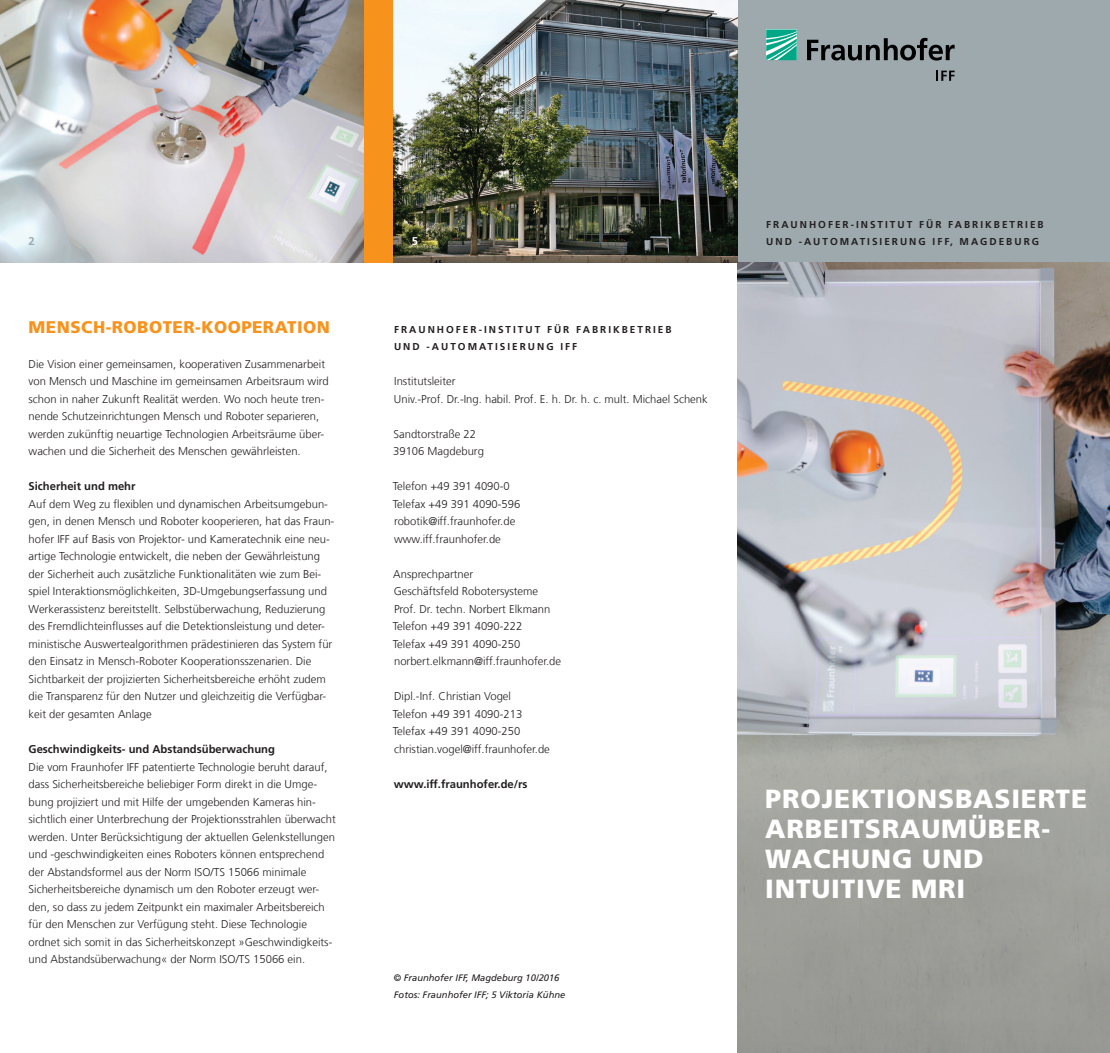
<style>
.page{position:relative;width:1110px;height:1053px;background:#fff}
.page>*{position:absolute;margin:0;border:0;box-sizing:border-box;transform-origin:0 0}
.t1{font:900 26.25px/30px "Frutiger LT Com";letter-spacing:.03em;color:#fff}
.t2{font:900 16.88px "Frutiger LT Com";letter-spacing:.03em;color:#f7931d}
.t3{font:300 11.25px/17.5px "Frutiger LT Com";color:#231f20}
.t4{font:700 11.25px "Frutiger LT Com";color:#231f20}
.t5{font:700 11.25px "Frutiger LT Com";color:#9da9ad}
.t6{font:700 11.25px "Frutiger LT Com";color:#fff}
.t7{font:700 10px/17.5px "Frutiger LT Com";letter-spacing:.2em;color:#231f20}
.t8{font:italic 9.38px/17.5px "Frutiger LT Com";color:#231f20}
</style>
<div class="page">
<img style="left:737px;top:262px;width:372px;height:790px">
<div style="left:0;top:0;width:737px;height:262px;background:#f7931d"></div>
<img style="left:0;top:0;width:363px;height:262px">
<img style="left:394px;top:0;width:344px;height:262px">
<div style="left:738px;top:0;width:371px;height:262px;background:#9da9ad"></div>
<svg style="left:766px;top:29px;width:30px;height:31px"></svg>
<svg style="left:807px;top:38px;width:147px;height:23px"></svg>
<svg style="left:936px;top:71px;width:18px;height:10px"></svg>
<p class="t5" style="left:28px;top:234px;width:8px">2</p>
<p class="t6" style="left:411px;top:234px;width:8px">5</p>
<h2 class="t2" style="left:29px;top:316px;width:303px">MENSCH-ROBOTER-KOOPERATION</h2>
<p class="t3" style="left:29px;top:355px;width:301px">Die Vision einer gemeinsamen, kooperativen Zusammenarbeit von Mensch und Maschine im gemeinsamen Arbeitsraum wird schon in naher Zukunft Realität werden. Wo noch heute tren&shy;nende Schutzeinrichtungen Mensch und Roboter separieren, werden zukünftig neuartige Technologien Arbeitsräume über&shy;wachen und die Sicherheit des Menschen gewährleisten.</p>
<p class="t4" style="left:29px;top:479px;width:108px">SICHERHEIT UND MEHR</p>
<p class="t3" style="left:29px;top:495px;width:307px">Auf dem Weg zu flexiblen und dynamischen Arbeitsumgebun&shy;gen, in denen Mensch und Roboter kooperieren, hat das Fraun&shy;hofer IFF auf Basis von Projektor- und Kameratechnik eine neu&shy;artige Technologie entwickelt, die neben der Gewährleistung der Sicherheit auch zusätzliche Funktionalitäten wie zum Bei&shy;spiel Interaktionsmöglichkeiten, 3D-Umgebungserfassung und Werkerassistenz bereitstellt. Selbstüberwachung, Reduzierung des Fremdlichteinflusses auf die Detektionsleistung und deter&shy;ministische Auswertealgorithmen prädestinieren das System für den Einsatz in Mensch-Roboter Kooperationsszenarien. Die Sichtbarkeit der projizierten Sicherheitsbereiche erhöht zudem die Transparenz für den Nutzer und gleichzeitig die Verfügbar&shy;keit der gesamten Anlage</p>
<p class="t4" style="left:29px;top:742px;width:248px">GESCHWINDIGKEITS- UND ABSTANDSÜBERWACHUNG</p>
<p class="t3" style="left:29px;top:757px;width:309px">Die vom Fraunhofer IFF patentierte Technologie beruht darauf, dass Sicherheitsbereiche beliebiger Form direkt in die Umge&shy;bung projiziert und mit Hilfe der umgebenden Kameras hin&shy;sichtlich einer Unterbrechung der Projektionsstrahlen überwacht werden. Unter Berücksichtigung der aktuellen Gelenkstellungen und -geschwindigkeiten eines Roboters können entsprechend der Abstandsformel aus der Norm ISO/TS 15066 minimale Sicherheitsbereiche dynamisch um den Roboter erzeugt wer&shy;den, so dass zu jedem Zeitpunkt ein maximaler Arbeitsbereich für den Menschen zur Verfügung steht. Diese Technologie ordnet sich somit in das Sicherheitskonzept »Geschwindigkeits&shy;und Abstandsüberwachung« der Norm ISO/TS 15066 ein.</p>
<p class="t7" style="left:394px;top:320px;width:279px">FRAUNHOF ER-INSTI TUT F ÜR FABRI KBETRI EB<br>UND -AUTOMATI SI ERUNG IFF</p>
<p class="t3" style="left:394px;top:372px;width:315px">Institutsleiter<br>Univ.-Prof. Dr.-Ing. habil. Prof. E. h. Dr. h. c. mult. Michael Schenk</p>
<p class="t3" style="left:393px;top:425px;width:92px">Sandtorstraße 22<br>39106 Magdeburg</p>
<p class="t3" style="left:393px;top:477px;width:129px">Telefon +49 391 4090-0<br>Telefax +49 391 4090-596 robotik@iff.fraunhofer.de www.iff.fraunhofer.de</p>
<p class="t3" style="left:393px;top:565px;width:170px">Ansprechpartner<br>Geschäftsfeld Robotersysteme<br>Prof. Dr. techn. Norbert Elkmann<br>Telefon +49 391 4090-222<br>Telefax +49 391 4090-250 norbert.elkmann@iff.fraunhofer.de</p>
<p class="t3" style="left:393px;top:687px;width:158px">Dipl.-Inf. Christian Vogel<br>Telefon +49 391 4090-213<br>Telefax +49 391 4090-250 christian.vogel@iff.fraunhofer.de</p>
<p class="t4" style="left:394px;top:777px;width:135px">WWW.IFF.FRAUNHOFER.DE/RS</p>
<p class="t8" style="left:393px;top:968px;width:173px">© Fraunhofer IFF, Magdeburg 10/2016<br>Fotos: Fraunhofer IFF; 5 Viktoria Kühne</p>
<p class="t7" style="left:766px;top:215px;width:279px">FRAUNHOF ER-INSTI TUT F ÜR FABRI KBETRI EB<br>UND -AUTOMATI SI ERUNG IFF, M AGDEBURG</p>
<h1 class="t1" style="left:765px;top:783px;width:323px">PROJEKTIONSBASIERTE<br>ARBEITSRAUMÜBER-<br>WACHUNG UND<br>INTUITIVE MRI</h1>
</div>
